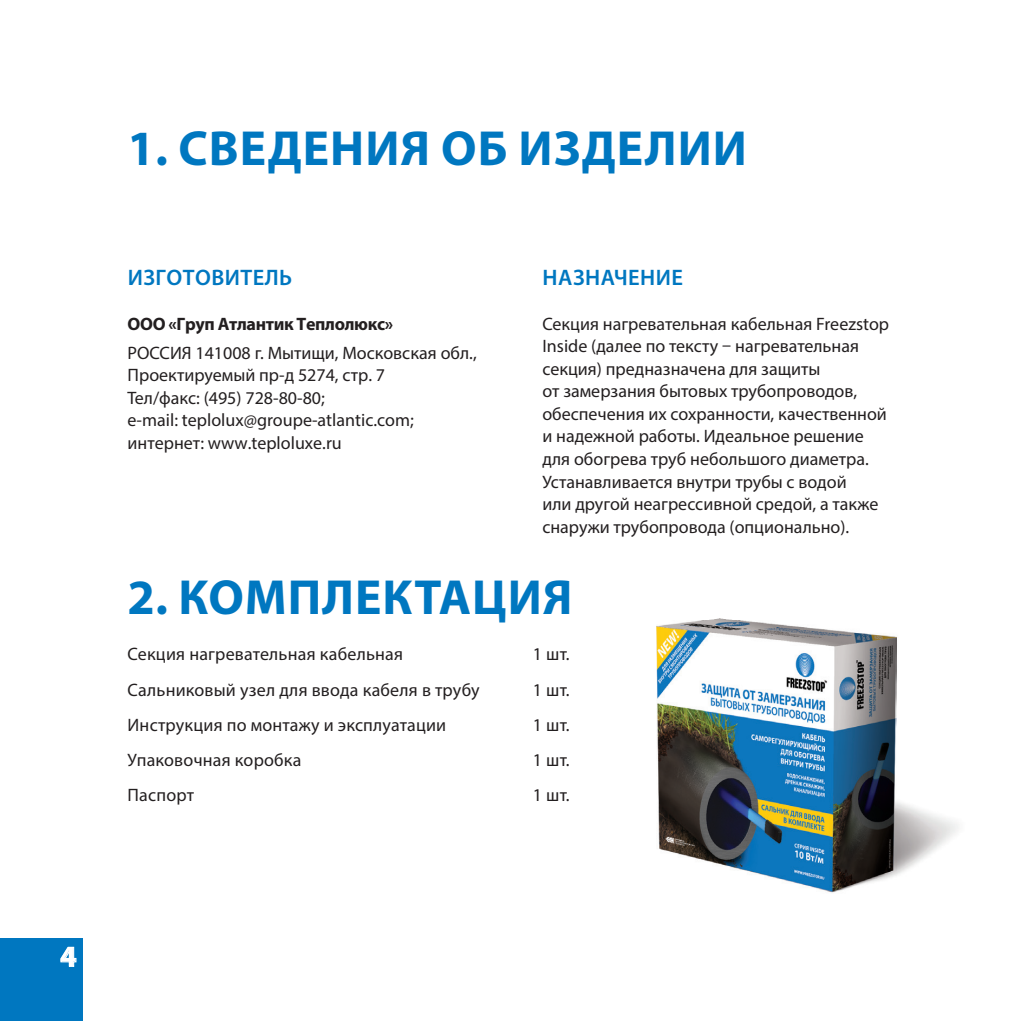
<style>
.page{position:relative;width:1021px;height:1021px;background:#fff}
.page>*{position:absolute;margin:0;border:0;box-sizing:border-box;transform-origin:0 0}
.t1{font:700 49.5px "Myriad Pro";letter-spacing:.02em;color:#0077c0}
.t2{font:700 29.25px "Myriad Pro";color:#fff}
.t3{font:600 22.5px "Myriad Pro";letter-spacing:.02em;color:#0077c0}
.t4{font:18px/22.5px "Myriad Pro";color:#231f20}
.t5{font:700 18px "Myriad Pro";letter-spacing:-.02em;color:#231f20}
</style>
<div class="page">
<div style="left:0;top:938px;width:83px;height:82px;background:#0077c0"></div>
<svg style="left:60px;top:946px;width:17px;height:21px"></svg>
<img style="left:827px;top:636px;width:132px;height:257px">
<img style="left:656px;top:618px;width:240px;height:273px">
<h1 class="t1" style="left:128px;top:116px;width:621px">1. СВЕДЕНИЯ ОБ ИЗДЕЛИИ</h1>
<p class="t3" style="left:128px;top:265px;width:166px">ИЗГОТОВИТЕЛЬ</p>
<p class="t5" style="left:128px;top:312px;width:267px">ООО «Груп Атлантик Теплолюкс»</p>
<p class="t4" style="left:128px;top:341px;width:350px">РОССИЯ 141008 г. Мытищи, Московская обл., Проектируемый пр-д 5274, стр. 7<br>Тел/факс: (495) 728-80-80;<br>e-mail: teplolux@groupe-atlantic.com; интернет: www.teploluxe.ru</p>
<p class="t3" style="left:542px;top:265px;width:142px">НАЗНАЧЕНИЕ</p>
<p class="t4" style="left:542px;top:312px;width:348px">Секция нагревательная кабельная Freezstop Inside (далее по тексту – нагревательная секция) предназначена для защиты<br>от замерзания бытовых трубопроводов, обеспечения их сохранности, качественной и надежной работы. Идеальное решение для обогрева труб небольшого диаметра.<br>Устанавливается внутри трубы с водой<br>или другой неагрессивной средой, а также снаружи трубопровода (опционально).</p>
<h1 class="t1" style="left:128px;top:565px;width:446px">2. КОМПЛЕКТАЦИЯ</h1>
<p class="t4" style="left:128px;top:642px;width:277px">Секция нагревательная кабельная</p>
<p class="t4" style="left:533px;top:642px;width:38px">1 шт.</p>
<p class="t4" style="left:128px;top:678px;width:353px">Cальниковый узел для ввода кабеля в трубу</p>
<p class="t4" style="left:533px;top:678px;width:38px">1 шт.</p>
<p class="t4" style="left:128px;top:713px;width:320px">Инструкция по монтажу и эксплуатации</p>
<p class="t4" style="left:533px;top:713px;width:38px">1 шт.</p>
<p class="t4" style="left:128px;top:748px;width:175px">Упаковочная коробка</p>
<p class="t4" style="left:533px;top:748px;width:38px">1 шт.</p>
<p class="t4" style="left:128px;top:783px;width:68px">Паспорт</p>
<p class="t4" style="left:533px;top:783px;width:38px">1 шт.</p>
<h2 class="t2" style="left:60px;top:937px;width:18px">4</h2>
</div>
